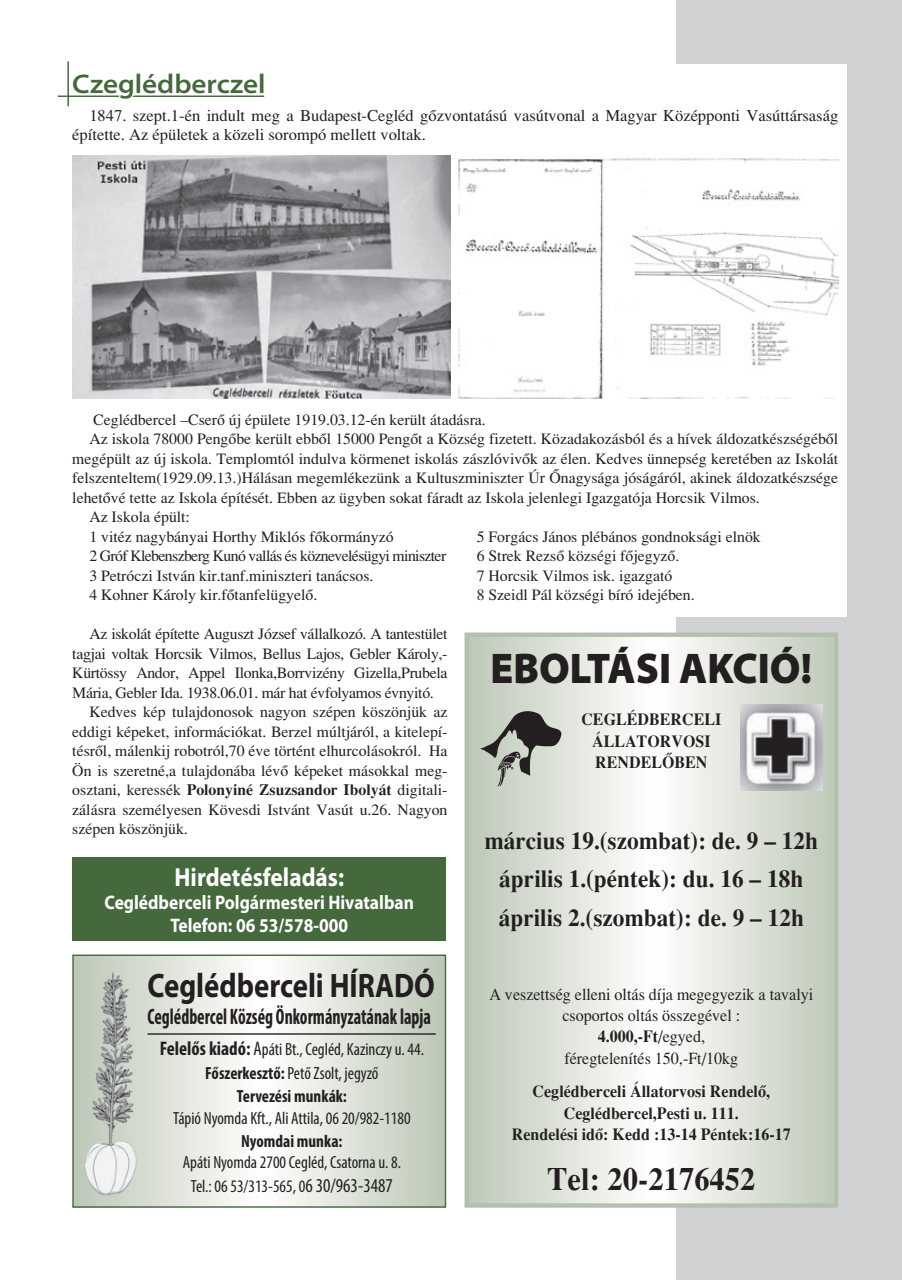
<style>
.page{position:relative;width:902px;height:1280px;background:#fff}
.page>*{position:absolute;margin:0;border:0;box-sizing:border-box;transform-origin:0 0}
.t1{font:900 semi-expanded 43.05px "Myriad Pro";color:#231f20;scale:.88 1}
.t2{font:700 34.05px "Myriad Pro";color:#231f20;scale:.85 1}
.t3{font:32.4px "H Times Bold";color:#231f20;scale:.95 1}
.t4{font:600 semi-expanded 27px "Myriad Pro";color:#45683d}
.t5{font:700 26.1px "Myriad Pro";color:#fff;scale:.89 1}
.t6{font:24.6px/38.2px "H Times Bold";color:#231f20;text-align:center;scale:.95 1}
.t7{font:700 condensed 22.35px "Myriad Pro";color:#231f20;scale:.79 1}
.t8{font:700 19.65px/23px "Myriad Pro";color:#fff;text-align:center;scale:.89 1}
.t9{font:condensed 17.55px/23.7px "Myriad Pro";color:#231f20;text-align:center}
.t10{font:700 condensed 17.55px "Myriad Pro";color:#231f20}
.t11{font:16.95px/21.3px "H Times Bold";color:#231f20;text-align:center;scale:.95 1}
.t12{font:16.95px/21.3px "H Times";color:#231f20;text-align:center;scale:.95 1}
.t13{font:16.5px/19.5px "H Times";color:#231f20}
.t14{font:15.75px/19.5px "H Times";color:#231f20}
.t15{font:15.75px "H Times";letter-spacing:-.02em;color:#231f20}
.t16{font:15.75px "H Times";letter-spacing:-.04em;color:#231f20}
.t17{font:15.75px "H Times Bold";color:#231f20}
.s1{font-family:"H Times"}
.s2{font-weight:700;font-size:19.65px}
.s3{font-size:19.65px}
.s4{font-weight:700}
</style>
<div class="page">
<div style="left:676px;top:0;width:225px;height:1280px;background:#d1d2d4"></div>
<hr style="left:58px;top:96px;width:206px;height:1px;background:#45683d">
<hr style="left:67px;top:61px;width:2px;height:45px;background:#45683d">
<div style="left:464px;top:64px;width:382px;height:553px;background:#fff"></div>
<svg style="left:74px;top:956px;width:370px;height:250px"></svg>
<div style="left:72px;top:954px;width:374px;height:254px;border:1px solid #45683d"></div>
<hr style="left:147px;top:1033px;width:289px;height:2px;background:#231f20">
<img style="left:79px;top:969px;width:64px;height:230px">
<div style="left:72px;top:857px;width:374px;height:84px;background:#45683d"></div>
<img style="left:459px;top:158px;width:379px;height:241px">
<img style="left:72px;top:155px;width:378px;height:244px">
<svg style="left:469px;top:637px;width:364px;height:566px"></svg>
<div style="left:464px;top:632px;width:374px;height:576px;border:4px solid #b3c0ad"></div>
<img style="left:479px;top:706px;width:83px;height:81px">
<img style="left:740px;top:705px;width:82px;height:85px">
<svg style="left:70px;top:95px;width:190px;height:91px"></svg>
<h3 class="t4" style="left:72px;top:68px;width:195px">Czeglédberczel</h3>
<p class="t13" style="left:72px;top:105px;width:767px;text-indent:17px">1847. szept.1-én indult meg a Budapest-Cegléd gőzvontatású vasútvonal a Magyar Középponti Vasúttársaság építette. Az épületek a közeli sorompó mellett voltak.</p>
<p class="t14" style="left:93px;top:410px;width:394px">Ceglédbercel –Cserő új épülete 1919.03.12-én került átadásra.</p>
<p class="t14" style="left:89px;top:429px;width:750px">Az iskola 78000 Pengőbe került ebből 15000 Pengőt a Község fizetett. Közadakozásból és a hívek áldozatkészségéből</p>
<p class="t14" style="left:72px;top:449px;width:767px">megépült az új iskola. Templomtól indulva körmenet iskolás zászlóvivők az élen. Kedves ünnepség keretében az Iskolát</p>
<p class="t14" style="left:72px;top:468px;width:767px">felszenteltem(1929.09.13.)Hálásan megemlékezünk a Kultuszminiszter Úr Őnagysága jóságáról, akinek áldozatkészsége</p>
<p class="t14" style="left:72px;top:488px;width:689px">lehetővé tette az Iskola építését. Ebben az ügyben sokat fáradt az Iskola jelenlegi Igazgatója Horcsik Vilmos.</p>
<p class="t14" style="left:89px;top:507px;width:102px">Az Iskola épült:</p>
<p class="t14" style="left:89px;top:527px;width:306px">1 vitéz nagybányai Horthy Miklós főkormányzó</p>
<p class="t16" style="left:89px;top:547px;width:358px">2 Gróf Klebenszberg Kunó vallás és köznevelésügyi miniszter</p>
<p class="t14" style="left:89px;top:566px;width:285px">3 Petróczi István kir.tanf.miniszteri tanácsos.</p>
<p class="t14" style="left:89px;top:585px;width:229px">4 Kohner Károly kir.főtanfelügyelő.</p>
<p class="t14" style="left:476px;top:527px;width:285px">5 Forgács János plébános gondnoksági elnök 6 Strek Rezső községi főjegyző.<br>7 Horcsik Vilmos isk. igazgató<br>8 Szeidl Pál községi bíró idejében.</p>
<p class="t15" style="left:89px;top:625px;width:359px">Az iskolát építette Auguszt József vállalkozó. A tantestület</p>
<p class="t15" style="left:72px;top:645px;width:376px">tagjai voltak Horcsik Vilmos, Bellus Lajos, Gebler Károly,-</p>
<p class="t15" style="left:72px;top:664px;width:376px">Kürtössy Andor, Appel Ilonka,Borrvizény Gizella,Prubela</p>
<p class="t15" style="left:72px;top:683px;width:363px">Mária, Gebler Ida. 1938.06.01. már hat évfolyamos évnyitó.</p>
<p class="t14" style="left:89px;top:702px;width:359px">Kedves kép tulajdonosok nagyon szépen köszönjük az</p>
<p class="t14" style="left:72px;top:722px;width:376px">eddigi képeket, információkat. Berzel múltjáról, a kitelepí-</p>
<p class="t14" style="left:72px;top:741px;width:376px">tésről, málenkij robotról,70 éve történt elhurcolásokról. Ha</p>
<p class="t14" style="left:72px;top:761px;width:376px">Ön is szeretné,a tulajdonába lévő képeket másokkal meg-</p>
<p class="t17" style="left:72px;top:780px;width:376px"><span class="s1">osztani, keressék</span> Polonyiné Zsuzsandor Ibolyát <span class="s1">digitali-</span></p>
<p class="t14" style="left:72px;top:800px;width:376px">zálásra személyesen Kövesdi Istvánt Vasút u.26. Nagyon szépen köszönjük.</p>
<h3 class="t5" style="left:174px;top:860px;width:192px">Hirdetésfeladás:</h3>
<p class="t8" style="left:105px;top:890px;width:349px">Ceglédberceli Polgármesteri Hivatalban<br>Telefon: 06 53/578-000</p>
<h2 class="t2" style="left:147px;top:963px;width:340px">Ceglédberceli HÍRADÓ</h2>
<h3 class="t7" style="left:147px;top:1002px;width:360px">Ceglédbercel Község Önkormányzatának lapja</h3>
<p class="t9" style="left:160px;top:1037px;width:266px"><span class="s2">Felelős kiadó:</span> <span class="s3">A</span>páti Bt., Cegléd, Kazinczy u. 44.<br><span class="s4">Főszerkesztő:</span> Pető Zsolt, jegyző<br><span class="s4">Tervezési munkák:</span></p>
<p class="t9" style="left:173px;top:1106px;width:239px">Tápió Nyomda Kft., Ali Attila, 06 20/982-1180</p>
<p class="t10" style="left:241px;top:1130px;width:103px">Nyomdai munka:</p>
<p class="t9" style="left:183px;top:1150px;width:220px">Apáti Nyomda 2700 Cegléd, Csatorna u. 8.<br>Tel.: 06 53/313-565, 0<span class="s3">6 30/963-3487</span></p>
<h1 class="t1" style="left:490px;top:643px;width:367px">EBOLTÁSI AKCIÓ!</h1>
<p class="t11" style="left:581px;top:709px;width:149px">CEGLÉDBERCELI<br>ÁLLATORVOSI<br>RENDELŐBEN</p>
<h3 class="t6" style="left:484px;top:821px;width:353px">március 19.(szombat): de. 9 – 12h április 1.(péntek): du. 16 – 18h április 2.(szombat): de. 9 – 12h</h3>
<p class="t12" style="left:489px;top:983px;width:342px">A veszettség elleni oltás díja megegyezik a tavalyi csoportos oltás összegével :</p>
<p class="t11" style="left:597px;top:1025px;width:114px">4.000,-Ft<span class="s1">/egyed,</span></p>
<p class="t12" style="left:564px;top:1047px;width:184px">féregtelenítés 150,-Ft/10kg</p>
<p class="t11" style="left:512px;top:1081px;width:295px">Ceglédberceli Állatorvosi Rendelő,<br>Ceglédbercel,Pesti u. 111.<br>Rendelési idő: Kedd :13-14 Péntek:16-17</p>
<h3 class="t3" style="left:547px;top:1159px;width:221px">Tel: 20-2176452</h3>
</div>
